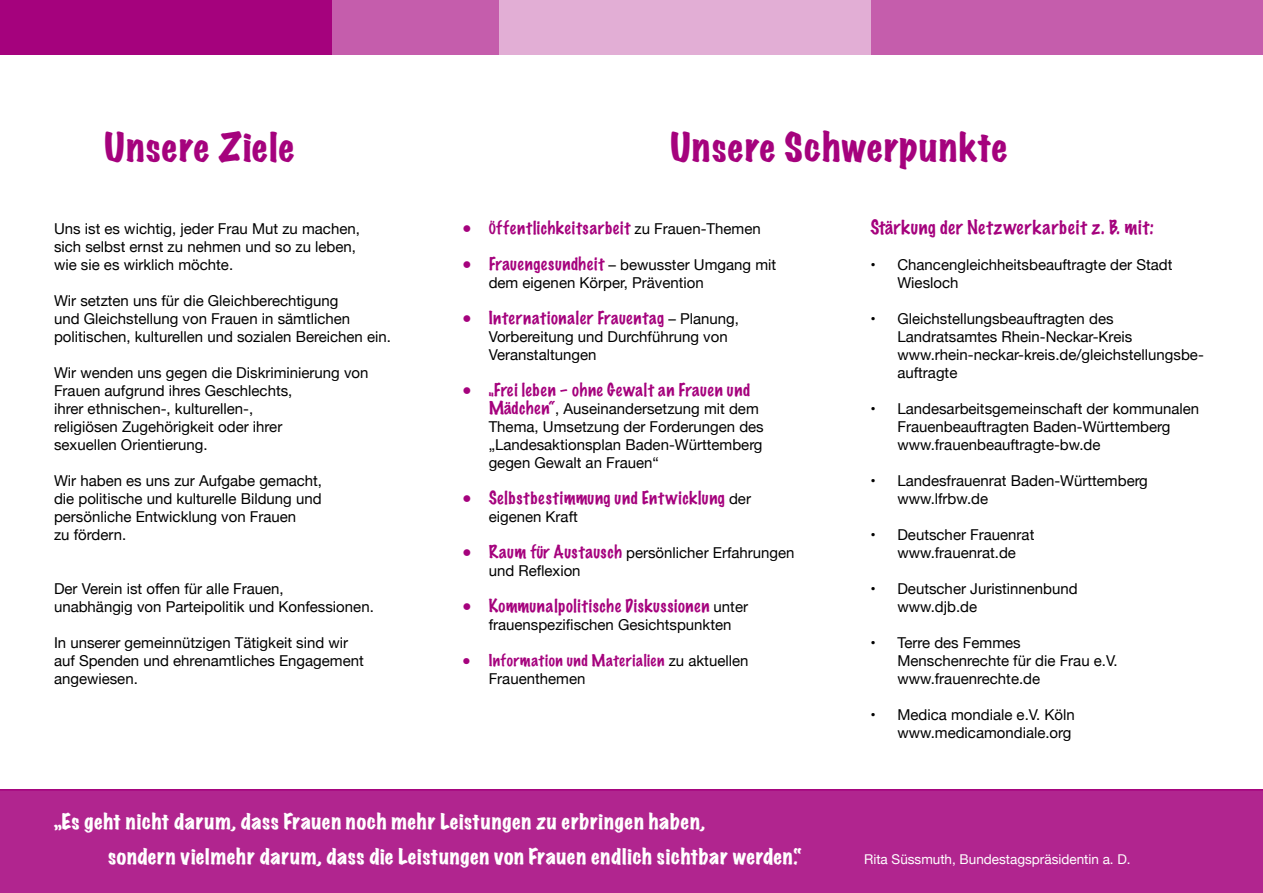
<style>
.page{position:relative;width:1263px;height:893px;background:#fff}
.page>*{position:absolute;margin:0;border:0;box-sizing:border-box;transform-origin:0 0}
.t1{font:expanded 36px "Marker Felt";letter-spacing:.035em;color:#a5027d}
.t2{font:expanded 19.5px/34.5px "Marker Felt";letter-spacing:.035em;color:#fff}
.t3{font:100 18px "Marker Felt";letter-spacing:.045em;color:#a5027d}
.t4{font:100 16.5px "Marker Felt";letter-spacing:.04em;color:#a5027d}
.t5{font:15px/18px "Helvetica Neue";color:#000}
.t6{font:100 15px "Marker Felt";letter-spacing:.04em;color:#a5027d}
.t7{font:13.5px "Helvetica Neue";color:#fff}
.s1{font-family:"Helvetica Neue";font-weight:400;font-size:15px;color:#000}
.s2{font-family:"Marker Felt";font-weight:100;font-size:16.5px;color:#a5027d}
.s3{font-family:"Helvetica Neue";font-weight:400;color:#000}
</style>
<div class="page">
<div style="left:0;top:789px;width:1263px;height:104px;background:#b1258f"></div>
<div style="left:870px;top:0;width:393px;height:54px;background:#c55dac"></div>
<div style="left:0;top:0;width:335px;height:54px;background:#a5027d"></div>
<div style="left:463px;top:0;width:408px;height:54px;background:#e2aed5"></div>
<div style="left:332px;top:0;width:166px;height:54px;background:#c55dac"></div>
<h1 class="t1" style="left:104px;top:118px;width:192px">Unsere Ziele</h1>
<h1 class="t1" style="left:670px;top:119px;width:339px">Unsere Schwerpunkte</h1>
<p class="t5" style="left:54px;top:221px;width:307px">Uns ist es wichtig, jeder Frau Mut zu machen, sich selbst ernst zu nehmen und so zu leben, wie sie es wirklich möchte.</p>
<p class="t5" style="left:54px;top:293px;width:339px">Wir setzten uns für die Gleichberechtigung<br>und Gleichstellung von Frauen in sämtlichen politischen, kulturellen und sozialen Bereichen ein.</p>
<p class="t5" style="left:54px;top:365px;width:316px">Wir wenden uns gegen die Diskriminierung von Frauen aufgrund ihres Geschlechts,<br>ihrer ethnischen-, kulturellen-,<br>religiösen Zugehörigkeit oder ihrer<br>sexuellen Orientierung.</p>
<p class="t5" style="left:54px;top:473px;width:270px">Wir haben es uns zur Aufgabe gemacht, die politische und kulturelle Bildung und persönliche Entwicklung von Frauen<br>zu fördern.</p>
<p class="t5" style="left:54px;top:581px;width:321px">Der Verein ist offen für alle Frauen,<br>unabhängig von Parteipolitik und Konfessionen.</p>
<p class="t5" style="left:54px;top:635px;width:311px">In unserer gemeinnützigen Tätigkeit sind wir auf Spenden und ehrenamtliches Engagement angewiesen.</p>
<p class="t4" style="left:462px;top:215px;width:301px">• Öffentlichkeitsarbeit <span class="s1">zu Frauen-Themen</span></p>
<p class="t5" style="left:489px;top:257px;width:289px;text-indent:-27px"><span class="s2">• Frauengesundheit</span> – bewusster Umgang mit dem eigenen Körper, Prävention</p>
<p class="t4" style="left:462px;top:305px;width:279px">• Internationaler Frauentag <span class="s1">– Planung,</span></p>
<p class="t5" style="left:489px;top:329px;width:240px">Vorbereitung und Durchführung von<br>Veranstaltungen</p>
<p class="t4" style="left:462px;top:377px;width:290px">• „Frei leben – ohne Gewalt an Frauen und</p>
<p class="t5" style="left:489px;top:401px;width:277px"><span class="s2">Mädchen“</span>, Auseinandersetzung mit dem Thema, Umsetzung der Forderungen des „Landesaktionsplan Baden-Württemberg gegen Gewalt an Frauen“</p>
<p class="t4" style="left:462px;top:485px;width:291px">• Selbstbestimmung und Entwicklung <span class="s1">der</span></p>
<p class="t5" style="left:489px;top:509px;width:91px">eigenen Kraft</p>
<p class="t5" style="left:489px;top:545px;width:307px;text-indent:-27px"><span class="s2">• Raum für Austausch</span> persönlicher Erfahrungen und Reflexion</p>
<p class="t4" style="left:462px;top:593px;width:288px">• Kommunalpolitische Diskussionen <span class="s1">unter</span></p>
<p class="t5" style="left:489px;top:617px;width:244px">frauenspezifischen Gesichtspunkten</p>
<p class="t6" style="left:462px;top:648px;width:288px">• Information und Materialien <span class="s3">zu aktuellen</span></p>
<p class="t5" style="left:489px;top:671px;width:98px">Frauenthemen</p>
<h2 class="t2" style="left:108px;top:804px;width:695px;text-indent:-54px">„Es geht nicht darum, dass Frauen noch mehr Leistungen zu erbringen haben,<br>sondern vielmehr darum, dass die Leistungen von Frauen endlich sichtbar werden.“</h2>
<p class="t3" style="left:870px;top:213px;width:285px">Stärkung der Netzwerkarbeit z. B. mit:</p>
<p class="t5" style="left:897px;top:257px;width:277px;text-indent:-27px">• Chancengleichheitsbeauftragte der Stadt<br>Wiesloch</p>
<p class="t5" style="left:897px;top:311px;width:308px;text-indent:-27px">• Gleichstellungsbeauftragten des Landratsamtes Rhein-Neckar-Kreis www.rhein-neckar-kreis.de/gleichstellungsbe&shy;auftragte</p>
<p class="t5" style="left:897px;top:401px;width:303px;text-indent:-27px">• Landesarbeitsgemeinschaft der kommunalen<br>Frauenbeauftragten Baden-Württemberg www.frauenbeauftragte-bw.de</p>
<p class="t5" style="left:897px;top:473px;width:252px;text-indent:-27px">• Landesfrauenrat Baden-Württemberg www.lfrbw.de</p>
<p class="t5" style="left:870px;top:527px;width:165px;text-align:center">• Deutscher Frauenrat www.frauenrat.de</p>
<p class="t5" style="left:897px;top:581px;width:182px;text-indent:-27px">• Deutscher Juristinnenbund www.djb.de</p>
<p class="t5" style="left:897px;top:635px;width:222px;text-indent:-27px">• Terre des Femmes<br>Menschenrechte für die Frau e.V. www.frauenrechte.de</p>
<p class="t5" style="left:870px;top:707px;width:206px;text-align:right">• Medica mondiale e.V. Köln www.medicamondiale.org</p>
<p class="t7" style="left:864px;top:849px;width:268px">Rita Süssmuth, Bundestagspräsidentin a. D.</p>
</div>
